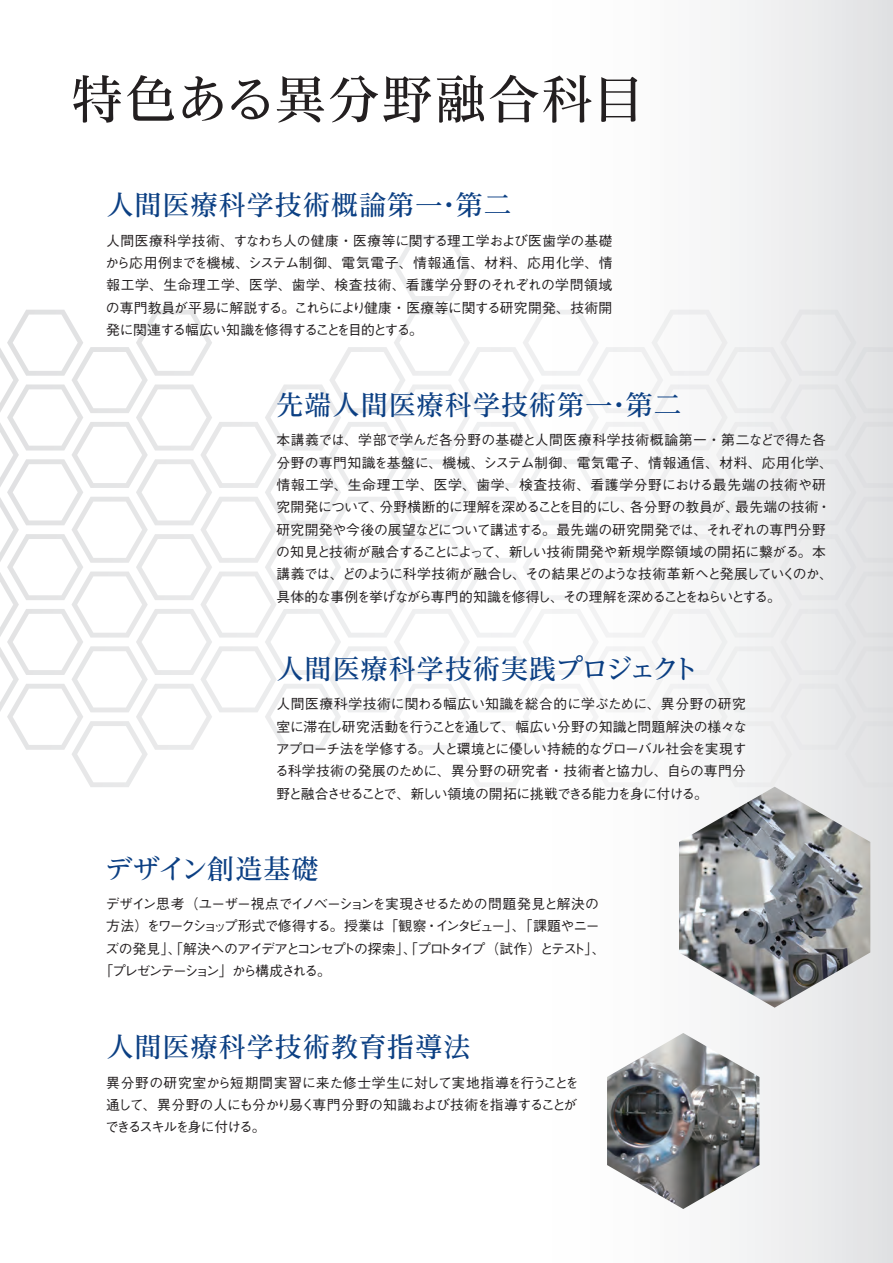
<style>
.page{position:relative;width:893px;height:1263px;background:#fff}
.page>*{position:absolute;margin:0;border:0;box-sizing:border-box;transform-origin:0 0}
.t1{font:500 51.3px "Reim Pro";letter-spacing:.04em;color:#231f20}
.t2{font:500 27px "Reim Pro";letter-spacing:.04em;color:#0b3f83}
.t3{font:500 27px "Reim Pro";letter-spacing:.005em;color:#0b3f83}
.t4{font:500 13.8px/22.4px "Gothic BBB Pro";letter-spacing:-.04em;color:#231f20;text-align:justify}
.t5{font:500 13.8px/22.4px "Gothic BBB Pro";letter-spacing:-.005em;color:#231f20}
.t6{font:500 13.8px "Gothic BBB Pro";letter-spacing:-.11em;color:#231f20}
.t7{font:500 13.8px "Gothic BBB Pro";letter-spacing:-.105em;color:#231f20}
.t8{font:500 13.8px "Gothic BBB Pro";letter-spacing:-.07em;color:#231f20}
.t9{font:500 13.8px "Gothic BBB Pro";letter-spacing:-.13em;color:#231f20}
</style>
<div class="page">
<div style="left:492px;top:0;width:401px;height:1263px;background:linear-gradient(to right,#fff,#e4e5e7)"></div>
<svg style="left:0;top:235px;width:893px;height:215px"></svg>
<img style="left:679px;top:787px;width:191px;height:221px">
<img style="left:607px;top:1033px;width:152px;height:176px">
<h1 class="t1" style="left:72px;top:57px;width:574px">特色ある異分野融合科目</h1>
<h2 class="t2" style="left:106px;top:183px;width:406px">人間医療科学技術概論第一・第二</h2>
<p class="t4" style="left:105px;top:228px;width:509px">人間医療科学技術、すなわち人の健康・医療等に関する理工学および医歯学の基礎から応用例までを機械、システム制御、電気電子、情報通信、材料、応用化学、情報工学、生命理工学、医学、歯学、検査技術、看護学分野のそれぞれの学問領域の専門教員が平易に解説する。これらにより健康・医療等に関する研究開発、技術開発に関連する幅広い知識を修得することを目的とする。</p>
<h2 class="t2" style="left:276px;top:382px;width:406px">先端人間医療科学技術第一・第二</h2>
<p class="t5" style="left:276px;top:427px;width:558px">本講義では、学部で学んだ各分野の基礎と人間医療科学技術概論第一・第二などで得た各分野の専門知識を基盤に、機械、システム制御、電気電子、情報通信、材料、応用化学、情報工学、生命理工学、医学、歯学、検査技術、看護学分野における最先端の技術や研究開発について、分野横断的に理解を深めることを目的にし、各分野の教員が、最先端の技術・研究開発や今後の展望などについて講述する。最先端の研究開発では、それぞれの専門分野の知見と技術が融合することによって、新しい技術開発や新規学際領域の開拓に繋がる。本講義では、どのように科学技術が融合し、その結果どのような技術革新へと発展していくのか、具体的な事例を挙げながら専門的知識を修得し、その理解を深めることをねらいとする。</p>
<h2 class="t2" style="left:277px;top:646px;width:424px">人間医療科学技術実践プロジェクト</h2>
<p class="t4" style="left:275px;top:691px;width:474px">人間医療科学技術に関わる幅広い知識を総合的に学ぶために、異分野の研究室に滞在し研究活動を行うことを通して、幅広い分野の知識と問題解決の様々なアプローチ法を学修する。人と環境とに優しい持続的なグローバル社会を実現する科学技術の発展のために、異分野の研究者・技術者と協力し、自らの専門分野と融合させることで、新しい領境の開拓に挑戦できる能力を身に付ける。</p>
<h2 class="t3" style="left:105px;top:846px;width:215px">デザイン創造基礎</h2>
<p class="t8" style="left:106px;top:893px;width:495px">デザイン思考（ユーザー視点でイノベーションを実現させるための問題発見と解決の</p>
<p class="t7" style="left:106px;top:915px;width:495px">方法）をワークショップ形式で修得する。授業は「観察・インタビュー」、「課題やニー</p>
<p class="t6" style="left:105px;top:937px;width:502px">ズの発見」、「解決へのアイデアとコンセプトの探索」、「プロトタイプ（試作）とテスト」、</p>
<p class="t9" style="left:99px;top:960px;width:233px">「プレゼンテーション」から構成される。</p>
<h2 class="t2" style="left:106px;top:1025px;width:365px">人間医療科学技術教育指導法</h2>
<p class="t4" style="left:105px;top:1069px;width:475px">異分野の研究室から短期間実習に来た修士学生に対して実地指導を行うことを通して、異分野の人にも分かり易く専門分野の知識および技術を指導することができるスキルを身に付ける。</p>
</div>
